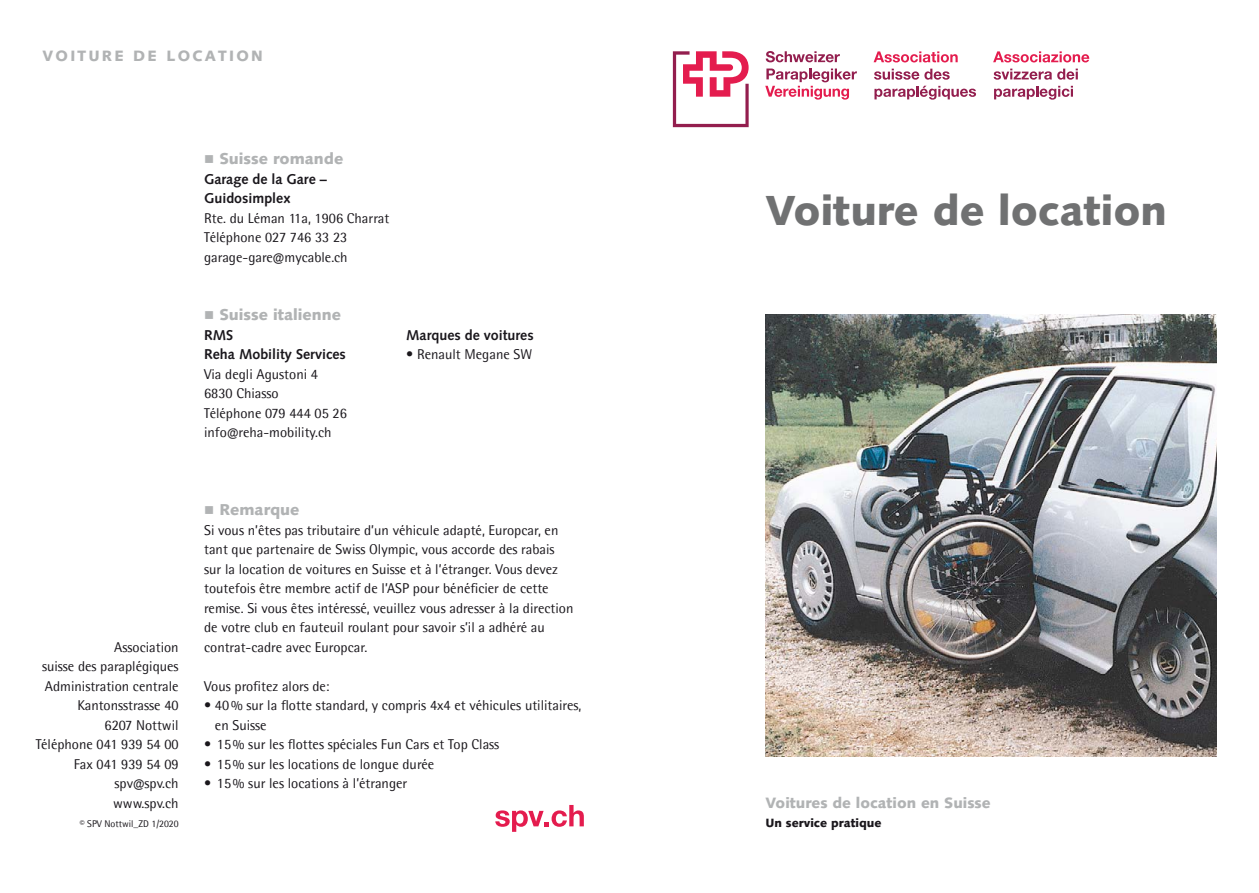
<style>
.page{position:relative;width:1259px;height:893px;background:#fff}
.page>*{position:absolute;margin:0;border:0;box-sizing:border-box;transform-origin:0 0}
.t1{font:900 42px "Syntax LT Pro";color:#707172}
.t2{font:900 15.75px "Syntax LT Pro";color:#b1b3b4}
.t3{font:900 15px "Syntax LT Pro";color:#b1b3b4}
.t4{font:900 15px "Syntax LT Pro";letter-spacing:.15em;color:#b1b3b4}
.t5{font:14.25px/19.5px "Rotis Semi Sans Pro";color:#1a171c}
.t6{font:700 14.25px/19.5px "Syntax LT Pro";color:#1a171c}
.t7{font:900 12px "Syntax LT Pro";color:#1a171c}
.t8{font:9.75px "Rotis Semi Sans Pro";color:#1a171c}
</style>
<div class="page">
<svg style="left:873px;top:51px;width:84px;height:11px"></svg>
<svg style="left:993px;top:51px;width:96px;height:11px"></svg>
<svg style="left:673px;top:51px;width:75px;height:76px"></svg>
<svg style="left:765px;top:51px;width:75px;height:11px"></svg>
<svg style="left:765px;top:69px;width:92px;height:31px"></svg>
<svg style="left:874px;top:69px;width:75px;height:11px"></svg>
<svg style="left:874px;top:86px;width:102px;height:14px"></svg>
<svg style="left:993px;top:69px;width:85px;height:11px"></svg>
<svg style="left:994px;top:86px;width:79px;height:14px"></svg>
<img style="left:765px;top:315px;width:451px;height:442px">
<svg style="left:495px;top:805px;width:89px;height:27px"></svg>
<p class="t4" style="left:43px;top:47px;width:222px">VOITURE DE LOCATION</p>
<p class="t2" style="left:204px;top:149px;width:141px">■ Suisse romande</p>
<p class="t6" style="left:204px;top:169px;width:124px">Garage de la Gare –<br>Guidosimplex</p>
<p class="t5" style="left:204px;top:208px;width:187px">Rte. du Léman 11a, 1906 Charrat<br>Téléphone 027 746 33 23 garage-gare@mycable.ch</p>
<p class="t2" style="left:204px;top:305px;width:138px">■ Suisse italienne</p>
<p class="t6" style="left:204px;top:325px;width:143px">RMS<br>Reha Mobility Services</p>
<p class="t5" style="left:204px;top:364px;width:144px">Via degli Agustoni 4<br>6830 Chiasso<br>Téléphone 079 444 05 26 info@reha-mobility.ch</p>
<p class="t6" style="left:406px;top:325px;width:129px">Marques de voitures</p>
<p class="t5" style="left:406px;top:345px;width:127px">• Renault Megane SW</p>
<p class="t5" style="left:36px;top:637px;width:144px;text-align:right">Association<br>suisse des paraplégiques<br>Administration centrale<br>Kantonsstrasse 40<br>6207 Nottwil<br>Téléphone 041 939 54 00<br>Fax 041 939 54 09 spv@spv.ch<br>www.spv.ch</p>
<p class="t8" style="left:80px;top:818px;width:100px">© SPV Nottwil_ZD 1/2020</p>
<p class="t2" style="left:204px;top:500px;width:97px">■ Remarque</p>
<p class="t5" style="left:204px;top:520px;width:371px">Si vous n’êtes pas tributaire d’un véhicule adapté, Europcar, en tant que partenaire de Swiss Olympic, vous accorde des rabais sur la location de voitures en Suisse et à l’étranger. Vous devez -toutefois être membre actif de l’ASP pour bénéficier de cette remise. Si vous êtes intéressé, veuillez vous adresser à la direction de votre club en fauteuil roulant pour savoir s’il a adhéré au contrat-cadre avec Europcar.</p>
<p class="t5" style="left:204px;top:676px;width:127px">Vous profitez alors de:</p>
<p class="t5" style="left:215px;top:696px;width:368px;text-indent:-11px">• 40% sur la flotte standard, y compris 4x4 et véhicules utilitaires, en Suisse</p>
<p class="t5" style="left:204px;top:734px;width:297px">• 15% sur les flottes spéciales Fun Cars et Top Class</p>
<p class="t5" style="left:204px;top:754px;width:232px">• 15% sur les locations de longue durée</p>
<p class="t5" style="left:204px;top:773px;width:205px">• 15% sur les locations à l’étranger</p>
<h1 class="t1" style="left:765px;top:185px;width:403px">Voiture de location</h1>
<p class="t3" style="left:765px;top:793px;width:226px">Voitures de location en Suisse</p>
<p class="t7" style="left:765px;top:816px;width:118px">Un service pratique</p>
</div>
